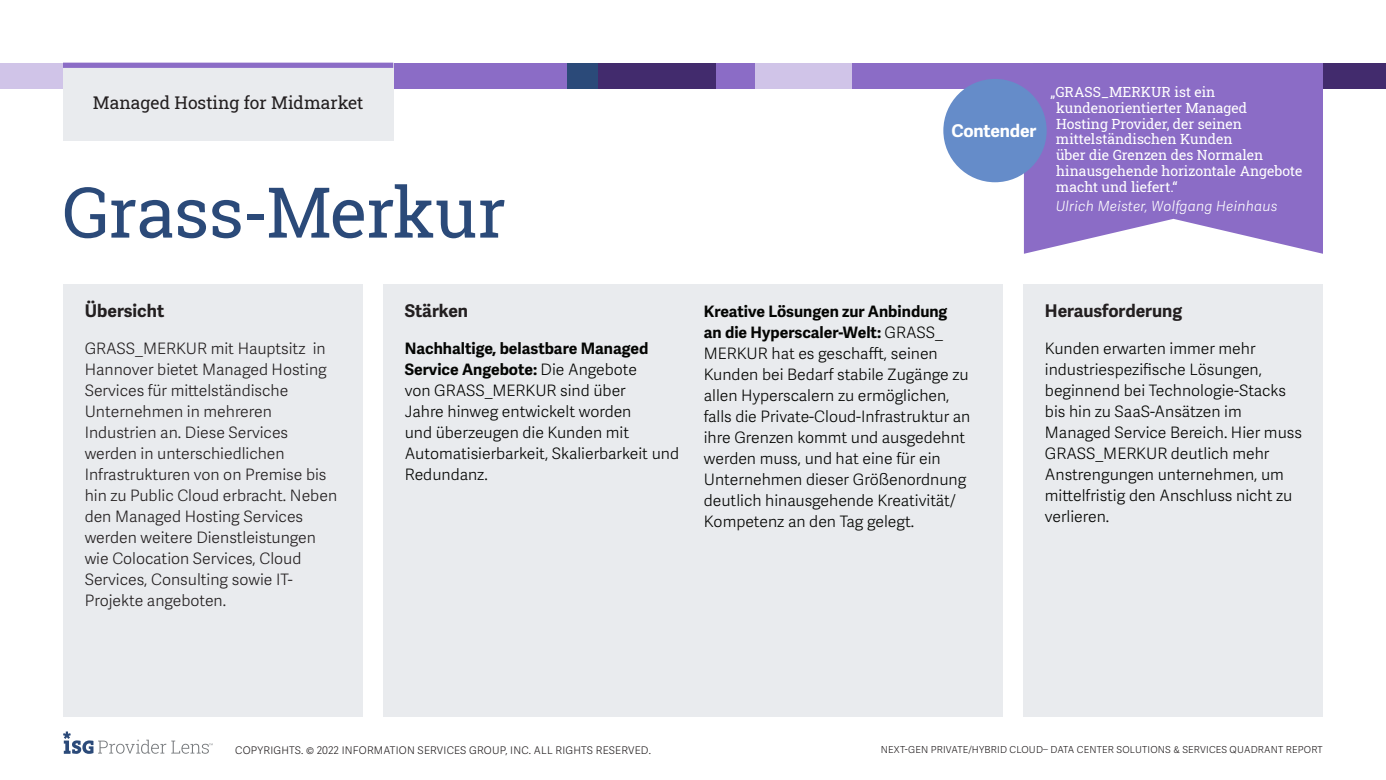
<style>
.page{position:relative;width:1386px;height:780px;background:#fff}
.page>*{position:absolute;margin:0;border:0;box-sizing:border-box;transform-origin:0 0}
.t1{font:70px "Roboto Slab";letter-spacing:-.015em;color:#2b4a79}
.t2{font:700 17.5px "Adelle Sans";color:#231f20}
.Section_Label_Purple{font:17.5px "Roboto Slab ISG P Regular";color:#231f20}
.t3{font:700 17.5px "Adelle Sans";letter-spacing:-.01em;color:#fff}
.t4{font:300 15.75px/21px "Adelle Sans";color:#040503}
.t5{font:300 15.75px/21px "Adelle Sans";color:#231f20}
.t6{font:14px/15.8px "Roboto Slab ISG P Regular";color:#fff}
.t7{font:italic 300 14px "Adelle Sans";letter-spacing:.02em;color:#fff}
.t8{font:300 10.5px "Adelle Sans";letter-spacing:.02em;color:#231f20}
.t9{font:300 9.62px "Adelle Sans";letter-spacing:.02em;color:#231f20}
.s1{font-weight:700}
</style>
<div class="page">
<svg style="left:63px;top:731px;width:150px;height:23px"></svg>
<div style="left:0;top:63px;width:158px;height:26px;background:#d0c4e8"></div>
<div style="left:158px;top:63px;width:409px;height:26px;background:#8b6cc6"></div>
<div style="left:850px;top:63px;width:184px;height:26px;background:#8b6cc6"></div>
<div style="left:1323px;top:63px;width:63px;height:26px;background:#422b6d"></div>
<div style="left:754px;top:63px;width:98px;height:26px;background:#d0c4e8"></div>
<div style="left:598px;top:63px;width:157px;height:26px;background:#8b6cc6"></div>
<div style="left:598px;top:63px;width:118px;height:26px;background:#422b6d"></div>
<div style="left:567px;top:63px;width:31px;height:26px;background:#2b4a79"></div>
<svg style="left:1024px;top:63px;width:299px;height:191px;background:#9679cb"></svg>
<div style="left:943px;top:79px;width:104px;height:103px;background:#658cc9;border-radius:50%"></div>
<div style="left:384px;top:284px;width:619px;height:433px;background:#e9ebee"></div>
<div style="left:64px;top:284px;width:299px;height:433px;background:#e9ebee"></div>
<div style="left:1024px;top:284px;width:299px;height:433px;background:#e9ebee"></div>
<div style="left:63px;top:63px;width:330px;height:78px;background:#e9ebee"></div>
<div style="left:63px;top:63px;width:330px;height:5px;background:#8b6cc6"></div>
<p class="Section_Label_Purple" style="left:93px;top:91px;width:272px">Managed Hosting for Midmarket</p>
<p class="t1" style="left:63px;top:164px;width:445px">Grass-Merkur</p>
<p class="t2" style="left:85px;top:300px;width:81px">Übersicht</p>
<p class="t5" style="left:85px;top:338px;width:254px">GRASS_MERKUR mit Hauptsitz in<br>Hannover bietet Managed Hosting<br>Services für mittelständische<br>Unternehmen in mehreren<br>Industrien an. Diese Services werden in unterschiedlichen<br>Infrastrukturen von on Premise bis hin zu Public Cloud erbracht. Neben den Managed Hosting Services werden weitere Dienstleistungen wie Colocation Services, Cloud<br>Services, Consulting sowie IT-<br>Projekte angeboten.</p>
<p class="t2" style="left:405px;top:300px;width:65px">Stärken</p>
<p class="t4" style="left:405px;top:338px;width:276px"><span class="s1">Nachhaltige, belastbare Managed<br>Service Angebote:</span> Die Angebote<br>von GRASS_MERKUR sind über<br>Jahre hinweg entwickelt worden<br>und überzeugen die Kunden mit<br>Automatisierbarkeit, Skalierbarkeit und<br>Redundanz.</p>
<p class="t3" style="left:952px;top:120px;width:86px">Contender</p>
<p class="t6" style="left:1056px;top:84px;width:248px;text-indent:-5px">„GRASS_MERKUR ist ein kundenorientierter Managed<br>Hosting Provider, der seinen mittelständischen Kunden<br>über die Grenzen des Normalen hinausgehende horizontale Angebote macht und liefert.“</p>
<p class="t7" style="left:1056px;top:198px;width:223px">Ulrich Meister, Wolfgang Heinhaus</p>
<p class="t4" style="left:704px;top:302px;width:268px"><span class="s1">Kreative Lösungen zur Anbindung<br>an die Hyperscaler-Welt:</span> GRASS_ MERKUR hat es geschafft, seinen Kunden bei Bedarf stabile Zugänge zu allen Hyperscalern zu ermöglichen, falls die Private-Cloud-Infrastruktur an ihre Grenzen kommt und ausgedehnt werden muss, und hat eine für ein Unternehmen dieser Größenordnung deutlich hinausgehende Kreativität/ Kompetenz an den Tag gelegt.</p>
<p class="t2" style="left:1045px;top:300px;width:139px">Herausforderung</p>
<p class="t4" style="left:1045px;top:338px;width:259px">Kunden erwarten immer mehr industriespezifische Lösungen, beginnend bei Technologie-Stacks bis hin zu SaaS-Ansätzen im<br>Managed Service Bereich. Hier muss<br>GRASS_MERKUR deutlich mehr<br>Anstrengungen unternehmen, um mittelfristig den Anschluss nicht zu verlieren.</p>
<p class="t8" style="left:235px;top:744px;width:417px">COPYRIGHTS. © 2022 INFORMATION SERVICES GROUP, INC. ALL RIGHTS RESERVED.</p>
<p class="t9" style="left:881px;top:744px;width:443px">NEXT-GEN PRIVATE/HYBRID CLOUD– DATA CENTER SOLUTIONS &amp; SERVICES QUADRANT REPORT</p>
</div>
